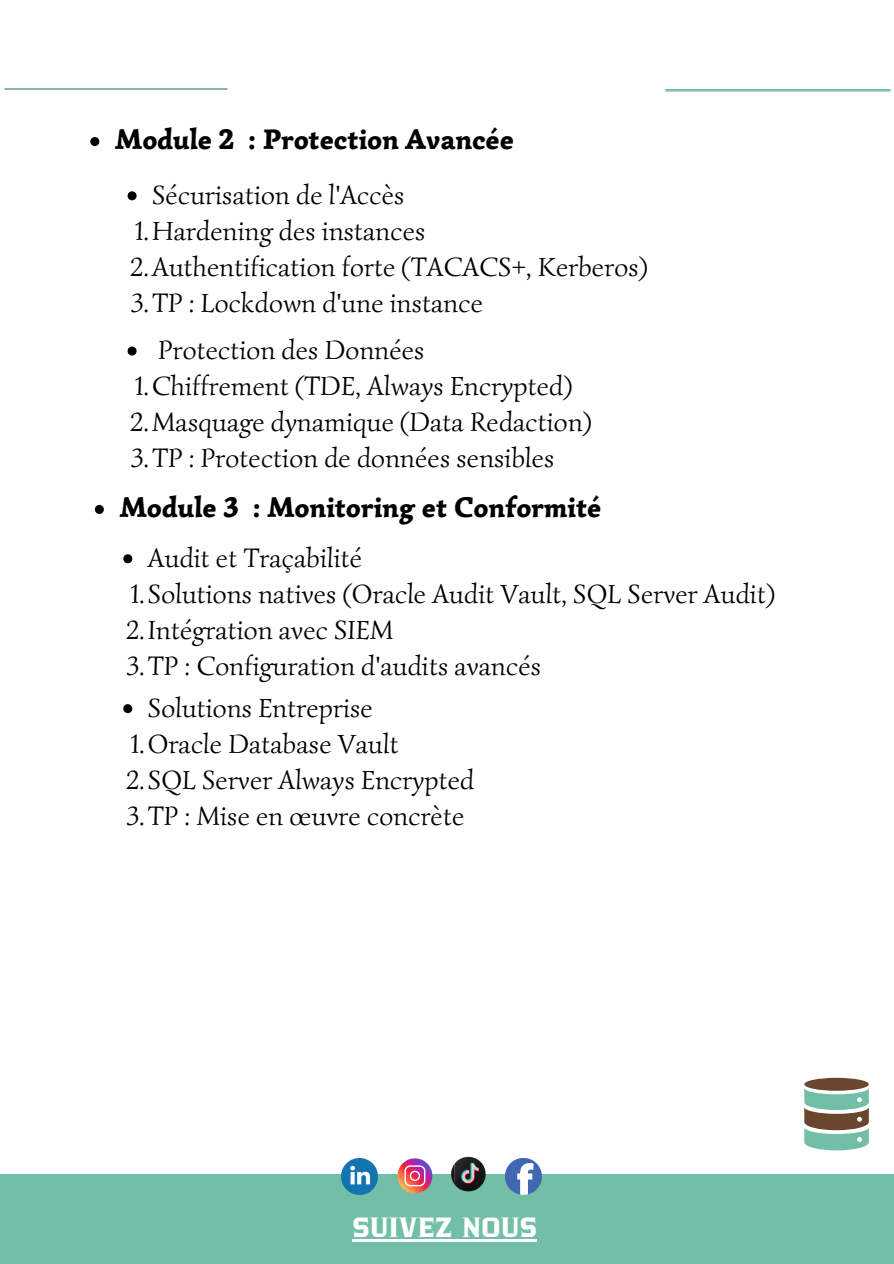
<style>
.page{position:relative;width:894px;height:1264px;background:#fff}
.page>*{position:absolute;margin:0;border:0;box-sizing:border-box;transform-origin:0 0}
.t1{font:900 28.5px "Simonetta";letter-spacing:.005em;color:#000}
.t2{font:27px "Simonetta";letter-spacing:.005em;color:#000}
.t3{font:27px "Zantiqa 4 F";letter-spacing:.005em;color:#fff}
</style>
<div class="page">
<img style="left:4px;top:89px;width:224px;height:1px">
<img style="left:665px;top:90px;width:226px;height:1px">
<div style="left:0;top:1174px;width:893px;height:89px;background:#73bea7"></div>
<svg style="left:505px;top:1158px;width:36px;height:36px"></svg>
<svg style="left:397px;top:1158px;width:35px;height:35px"></svg>
<img style="left:342px;top:1158px;width:36px;height:36px">
<img style="left:451px;top:1156px;width:34px;height:35px;border-radius:17px">
<hr style="left:352px;top:1239px;width:185px;height:2px;background:#fff">
<svg style="left:123px;top:554px;width:9px;height:9px"></svg>
<svg style="left:95px;top:505px;width:9px;height:9px"></svg>
<svg style="left:127px;top:346px;width:9px;height:9px"></svg>
<svg style="left:123px;top:704px;width:9px;height:9px"></svg>
<svg style="left:90px;top:137px;width:9px;height:9px"></svg>
<svg style="left:127px;top:191px;width:9px;height:9px"></svg>
<div style="left:804px;top:1077px;width:64px;height:13px;background:#68472e;border-radius:50%"></div>
<svg style="left:804px;top:1087px;width:64px;height:63px"></svg>
<p class="t1" style="left:115px;top:122px;width:400px">Module 2 : Protection Avancée</p>
<p class="t2" style="left:152px;top:178px;width:254px">Sécurisation de l'Accès</p>
<p class="t2" style="left:135px;top:214px;width:292px">1.Hardening des instances</p>
<p class="t2" style="left:130px;top:250px;width:519px">2.Authentification forte (TACACS+, Kerberos)</p>
<p class="t2" style="left:131px;top:286px;width:353px">3.TP : Lockdown d'une instance</p>
<p class="t2" style="left:158px;top:333px;width:268px">Protection des Données</p>
<p class="t2" style="left:135px;top:369px;width:439px">1.Chiffrement (TDE, Always Encrypted)</p>
<p class="t2" style="left:130px;top:405px;width:463px">2.Masquage dynamique (Data Redaction)</p>
<p class="t2" style="left:131px;top:441px;width:425px">3.TP : Protection de données sensibles</p>
<p class="t1" style="left:120px;top:490px;width:483px">Module 3 : Monitoring et Conformité</p>
<p class="t2" style="left:148px;top:540px;width:215px">Audit et Traçabilité</p>
<p class="t2" style="left:130px;top:576px;width:645px">1.Solutions natives (Oracle Audit Vault, SQL Server Audit)</p>
<p class="t2" style="left:126px;top:612px;width:269px">2.Intégration avec SIEM</p>
<p class="t2" style="left:126px;top:648px;width:416px">3.TP : Configuration d'audits avancés</p>
<p class="t2" style="left:148px;top:690px;width:226px">Solutions Entreprise</p>
<p class="t2" style="left:130px;top:726px;width:269px">1.Oracle Database Vault</p>
<p class="t2" style="left:126px;top:762px;width:350px">2.SQL Server Always Encrypted</p>
<p class="t2" style="left:126px;top:798px;width:339px">3.TP : Mise en œuvre concrète</p>
<p class="t3" style="left:352px;top:1216px;width:186px">SUIVEZ NOUS</p>
</div>
